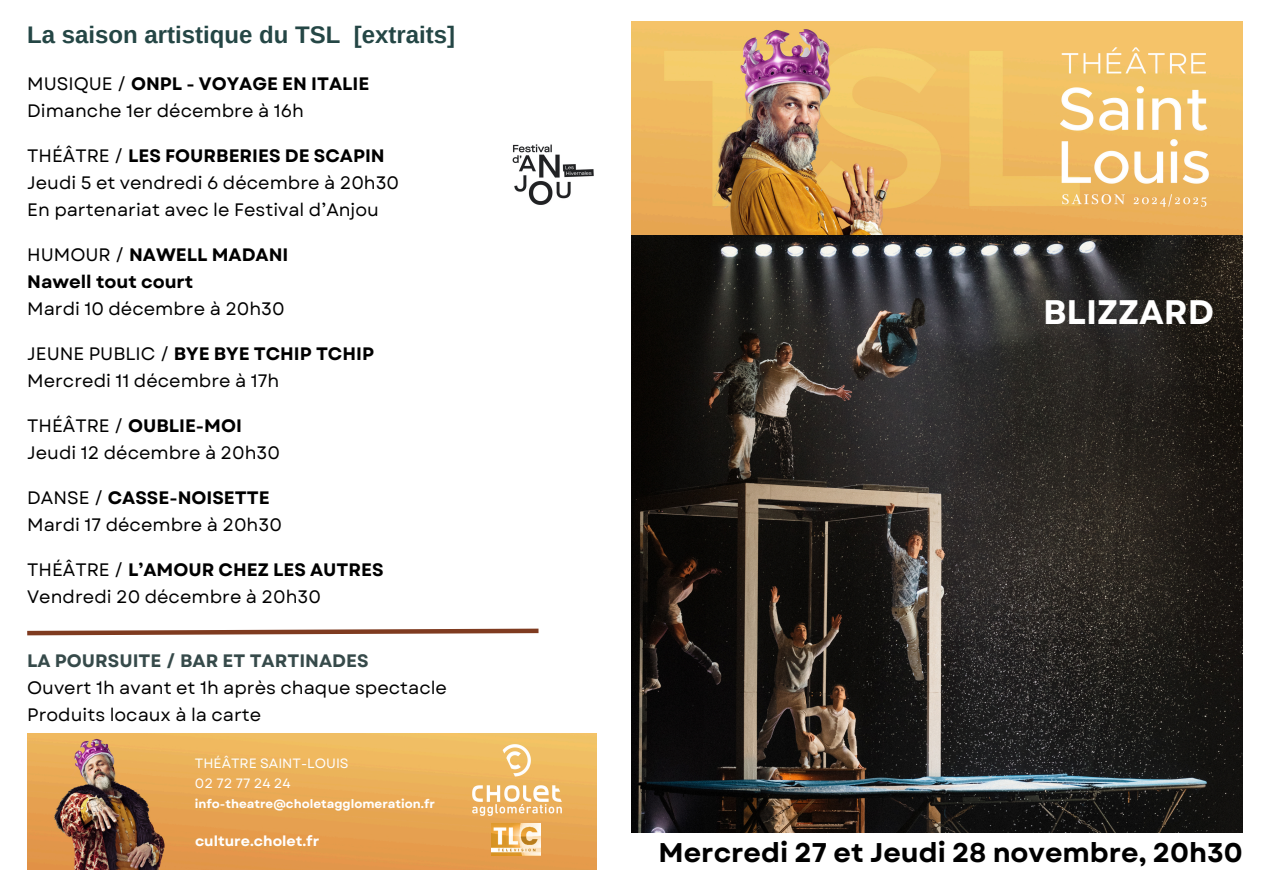
<style>
.page{position:relative;width:1263px;height:894px;background:#fff}
.page>*{position:absolute;margin:0;border:0;box-sizing:border-box;transform-origin:0 0}
.t1{font:700 34.05px "Garet";color:#fff}
.t2{font:700 27px "Garet";color:#000}
.t3{font:700 24px "Arimo";color:#244645}
.t4{font:18px/27px "Garet";color:#000}
.t5{font:700 18px "Garet";color:#364a4a}
.t6{font:700 14.25px "Garet";color:#fff}
.t7{font:13.5px "Garet";color:#fff}
.t8{font:700 12px "Garet";color:#fff}
.s1{font-weight:700}
</style>
<div class="page">
<img style="left:631px;top:22px;width:611px;height:809px">
<img style="left:27px;top:733px;width:569px;height:136px">
<img style="left:1032px;top:32px;width:204px;height:193px">
<img style="left:492px;top:823px;width:48px;height:32px">
<svg style="left:27px;top:628px;width:512px;height:8px"></svg>
<img style="left:472px;top:743px;width:91px;height:73px">
<img style="left:512px;top:144px;width:82px;height:61px">
<p class="t3" style="left:27px;top:21px;width:429px">La saison artistique du TSL [extraits]</p>
<p class="t4" style="left:27px;top:70px;width:344px">MUSIQUE / <span class="s1">ONPL - VOYAGE EN ITALIE<br></span>Dimanche 1er décembre à 16h</p>
<h5 class="t4" style="left:27px;top:142px;width:373px">THÉÂTRE / <span class="s1">LES FOURBERIES DE SCAPIN<br></span>Jeudi 5 et vendredi 6 décembre à 20h30<br>En partenariat avec le Festival d’Anjou</h5>
<p class="t4" style="left:27px;top:241px;width:263px">HUMOUR / <span class="s1">NAWELL MADANI<br>Nawell tout court<br></span>Mardi 10 décembre à 20h30</p>
<p class="t4" style="left:27px;top:340px;width:348px">JEUNE PUBLIC / <span class="s1">BYE BYE TCHIP TCHIP<br></span>Mercredi 11 décembre à 17h</p>
<p class="t4" style="left:27px;top:412px;width:254px">THÉÂTRE / <span class="s1">OUBLIE-MOI<br></span>Jeudi 12 décembre à 20h30</p>
<p class="t4" style="left:27px;top:484px;width:256px">DANSE / <span class="s1">CASSE-NOISETTE<br></span>Mardi 17 décembre à 20h30</p>
<h1 class="t4" style="left:27px;top:556px;width:358px">THÉÂTRE / <span class="s1">L’AMOUR CHEZ LES AUTRES<br></span>Vendredi 20 décembre à 20h30</h1>
<p class="t5" style="left:27px;top:647px;width:343px">LA POURSUITE / BAR ET TARTINADES</p>
<p class="t4" style="left:27px;top:674px;width:421px">Ouvert 1h avant et 1h après chaque spectacle<br>Produits locaux à la carte</p>
<p class="t7" style="left:195px;top:753px;width:155px">THÉÂTRE SAINT-LOUIS</p>
<p class="t7" style="left:195px;top:773px;width:97px">02 72 77 24 24</p>
<p class="t8" style="left:195px;top:794px;width:241px">info-theatre@choletagglomeration.fr</p>
<p class="t6" style="left:195px;top:830px;width:126px">culture.cholet.fr</p>
<h4 class="t1" style="left:1043px;top:287px;width:173px">BLIZZARD</h4>
<h2 class="t2" style="left:658px;top:833px;width:586px">Mercredi 27 et Jeudi 28 novembre, 20h30</h2>
</div>
